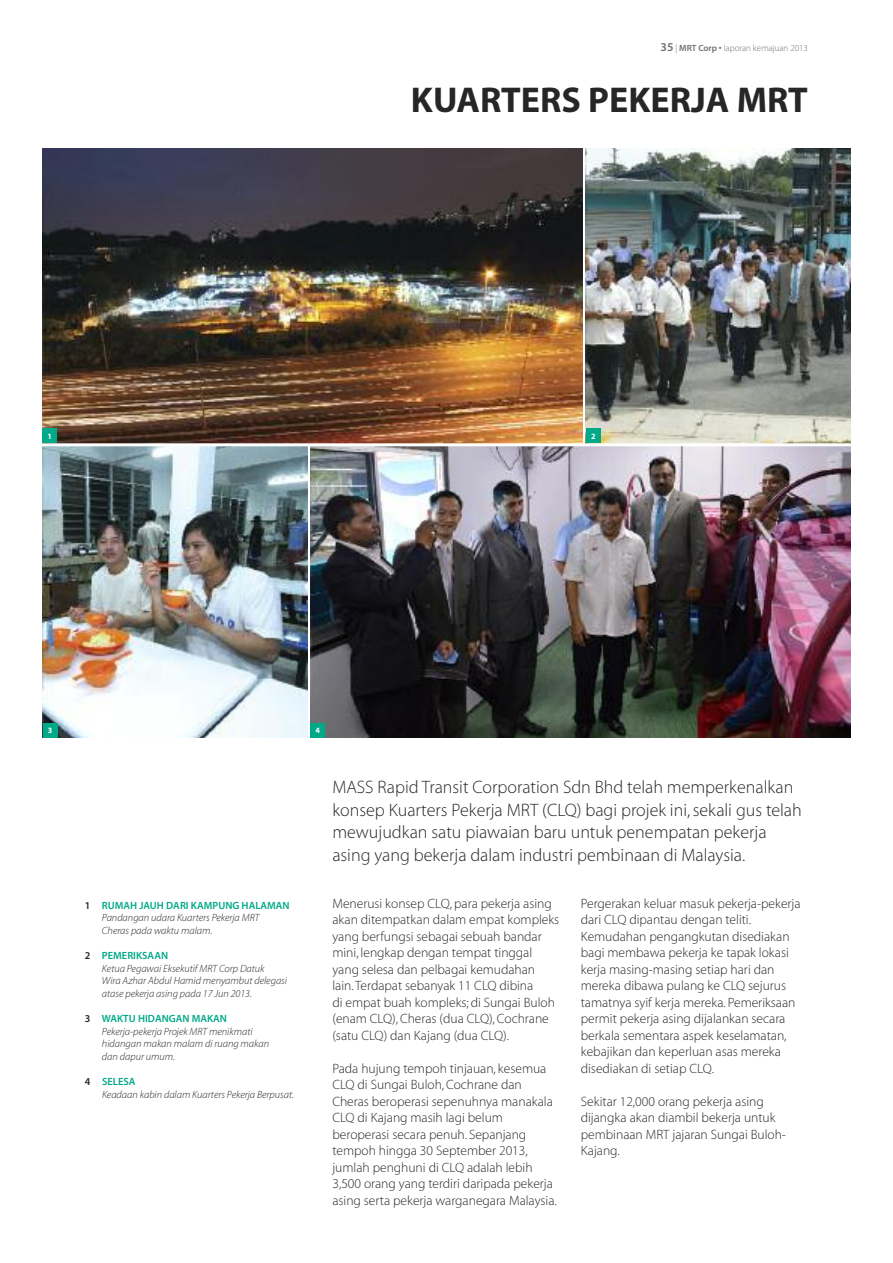
<style>
.page{position:relative;width:893px;height:1263px;background:#fff}
.page>*{position:absolute;margin:0;border:0;box-sizing:border-box;transform-origin:0 0}
.t1{font:36px "Myriad MM 700 wt 600 wd";color:#272627}
.t2{font:18px/22.5px "Myriad MM 215 wt 600 wd";color:#272627}
.t3{font:13.5px/16.5px "Myriad MM 215 wt 600 wd";color:#272627}
.t4{font:10.5px/12.6px "Myriad MM It 215 wt 600 wd";color:#272627}
.t5{font:10.5px "Myriad MM 565 wt 600 wd";color:#00a988}
.t6{font:9px "Myriad MM 215 wt 600 wd";color:#6d6e71}
.t7{font:8.1px "Myriad MM 700 wt 600 wd";color:#fff}
.s1{font-family:"Myriad MM 565 wt 600 wd";font-size:12px}
.s2{font-family:"Myriad MM 565 wt 600 wd"}
.s3{color:#272627}
</style>
<div class="page">
<img style="left:43px;top:446px;width:264px;height:292px">
<img style="left:310px;top:446px;width:540px;height:292px">
<img style="left:43px;top:149px;width:540px;height:294px">
<img style="left:586px;top:149px;width:264px;height:294px">
<div style="left:43px;top:428px;width:14px;height:15px;background:#00a988"></div>
<div style="left:586px;top:428px;width:15px;height:15px;background:#00a988"></div>
<div style="left:43px;top:723px;width:14px;height:15px;background:#00a988"></div>
<div style="left:310px;top:723px;width:15px;height:15px;background:#00a988"></div>
<p class="t6" style="left:661px;top:45px;width:149px"><span class="s1">35</span> | <span class="s2">MRT Corp •</span> laporan kemajuan 2013</p>
<h1 class="t1" style="left:411px;top:86px;width:398px">KUARTERS PEKERJA MRT</h1>
<p class="t7" style="left:48px;top:433px;width:6px">1</p>
<p class="t7" style="left:591px;top:433px;width:6px">2</p>
<p class="t7" style="left:48px;top:728px;width:6px">3</p>
<p class="t7" style="left:315px;top:728px;width:6px">4</p>
<p class="t5" style="left:85px;top:901px;width:206px"><span class="s3">1</span> RUMAH JAUH DARI KAMPUNG HALAMAN</p>
<p class="t4" style="left:102px;top:912px;width:159px">Pandangan udara Kuarters Pekerja MRT<br>Cheras pada waktu malam.</p>
<p class="t5" style="left:85px;top:951px;width:85px"><span class="s3">2</span> PEMERIKSAAN</p>
<p class="t4" style="left:102px;top:963px;width:187px">Ketua Pegawai Eksekutif MRT Corp Datuk<br>Wira Azhar Abdul Hamid menyambut delegasi atase pekerja asing pada 17 Jun 2013.</p>
<p class="t5" style="left:85px;top:1014px;width:144px"><span class="s3">3</span> WAKTU HIDANGAN MAKAN</p>
<p class="t4" style="left:102px;top:1026px;width:169px">Pekerja-pekerja Projek MRT menikmati hidangan makan malam di ruang makan dan dapur umum.</p>
<p class="t5" style="left:85px;top:1077px;width:52px"><span class="s3">4</span> SELESA</p>
<p class="t4" style="left:102px;top:1089px;width:194px">Keadaan kabin dalam Kuarters Pekerja Berpusat.</p>
<p class="t2" style="left:332px;top:777px;width:471px">MASS Rapid Transit Corporation Sdn Bhd telah memperkenalkan konsep Kuarters Pekerja MRT (CLQ) bagi projek ini,sekali gus telah mewujudkan satu piawaian baru untuk penempatan pekerja asing yang bekerja dalam industri pembinaan di Malaysia.</p>
<p class="t3" style="left:332px;top:896px;width:228px">Menerusi konsep CLQ, para pekerja asing akan ditempatkan dalam empat kompleks yang berfungsi sebagai sebuah bandar mini, lengkap dengan tempat tinggal yang selesa dan pelbagai kemudahan lain.Terdapat sebanyak 11 CLQ dibina<br>di empat buah kompleks; di Sungai Buloh (enam CLQ), Cheras (dua CLQ), Cochrane (satu CLQ) dan Kajang (dua CLQ).</p>
<p class="t3" style="left:332px;top:1061px;width:226px">Pada hujung tempoh tinjauan, kesemua CLQ di Sungai Buloh, Cochrane dan Cheras beroperasi sepenuhnya manakala CLQ di Kajang masih lagi belum beroperasi secara penuh. Sepanjang tempoh hingga 30 September 2013, jumlah penghuni di CLQ adalah lebih 3,500 orang yang terdiri daripada pekerja asing serta pekerja warganegara Malaysia.</p>
<p class="t3" style="left:581px;top:896px;width:221px">Pergerakan keluar masuk pekerja-pekerja dari CLQ dipantau dengan teliti.<br>Kemudahan pengangkutan disediakan bagi membawa pekerja ke tapak lokasi kerja masing-masing setiap hari dan mereka dibawa pulang ke CLQ sejurus tamatnya syif kerja mereka. Pemeriksaan permit pekerja asing dijalankan secara berkala sementara aspek keselamatan, kebajikan dan keperluan asas mereka disediakan di setiap CLQ.</p>
<p class="t3" style="left:581px;top:1094px;width:207px">Sekitar 12,000 orang pekerja asing dijangka akan diambil bekerja untuk pembinaan MRT jajaran Sungai Buloh-<br>Kajang.</p>
</div>
